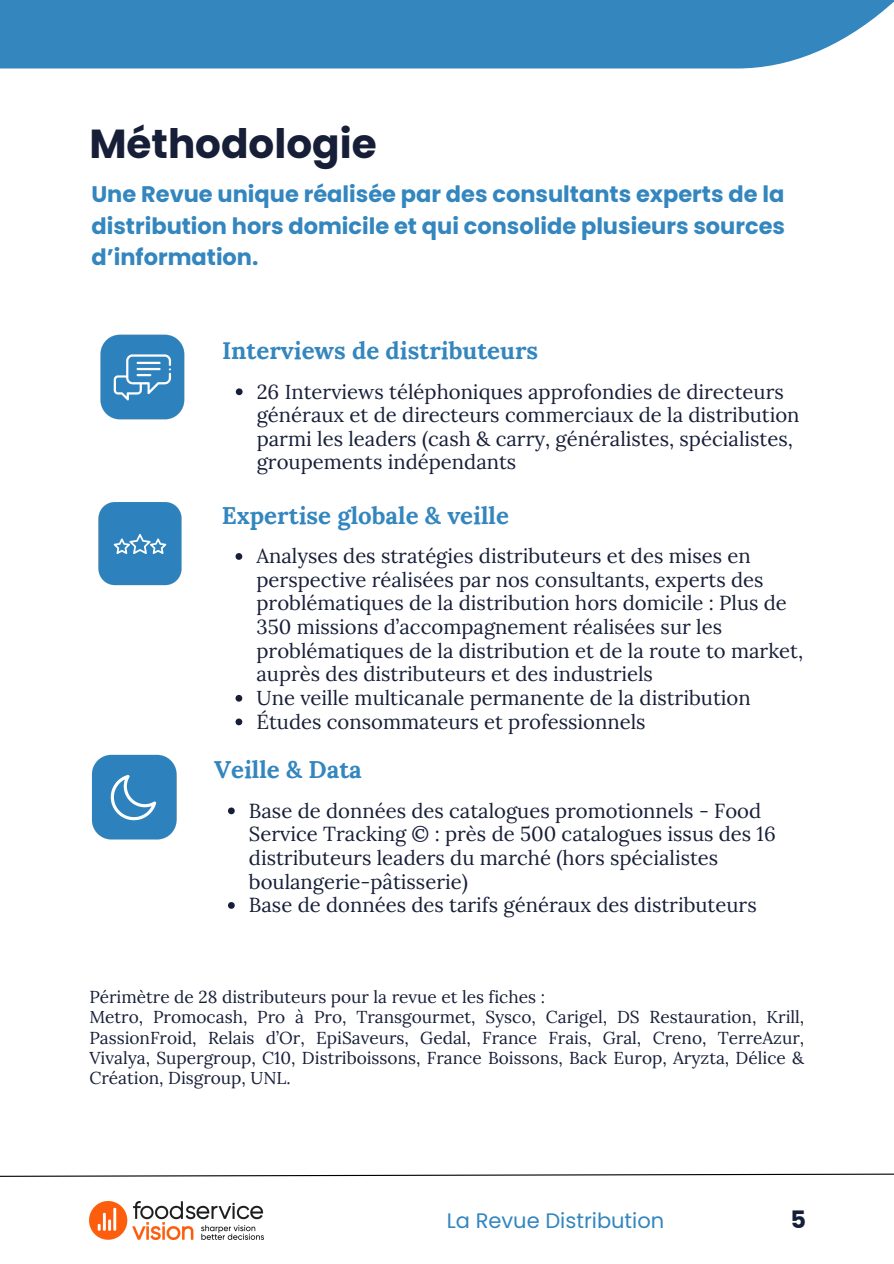
<style>
.page{position:relative;width:894px;height:1264px;background:#fff}
.page>*{position:absolute;margin:0;border:0;box-sizing:border-box;transform-origin:0 0}
.t1{font:700 40.5px "Poppins";color:#171e38}
.t2{font:700 24px "Lora";color:#3386be}
.t3{font:700 24px "Poppins";color:#171e38}
.t4{font:700 22.5px/31.5px "Poppins";color:#3386be;text-align:justify}
.t5{font:21px "Poppins";color:#3386be}
.t6{font:20.25px/23.7px "Lora";color:#171e38}
.t7{font:17.25px/20.2px "Lora";color:#171e38;text-align:justify}
</style>
<div class="page">
<div style="left:0;top:0;width:893px;height:68px;background:#3386be"></div>
<svg style="left:0;top:1173px;width:893px;height:4px"></svg>
<img style="left:89px;top:1201px;width:175px;height:38px">
<svg style="left:228px;top:807px;width:7px;height:7px"></svg>
<svg style="left:228px;top:902px;width:7px;height:6px"></svg>
<svg style="left:235px;top:553px;width:7px;height:7px"></svg>
<svg style="left:235px;top:695px;width:7px;height:6px"></svg>
<svg style="left:235px;top:718px;width:7px;height:7px"></svg>
<svg style="left:236px;top:388px;width:6px;height:7px"></svg>
<img style="left:91px;top:754px;width:86px;height:86px">
<img style="left:98px;top:502px;width:84px;height:84px">
<img style="left:100px;top:334px;width:85px;height:86px">
<p class="t1" style="left:89px;top:116px;width:289px">Méthodologie</p>
<p class="t4" style="left:91px;top:178px;width:695px">Une Revue unique réalisée par des consultants experts de la distribution hors domicile et qui consolide plusieurs sources d’information.</p>
<p class="t2" style="left:222px;top:335px;width:317px">Interviews de distributeurs</p>
<h2 class="t6" style="left:257px;top:379px;width:544px">26 Interviews téléphoniques approfondies de directeurs généraux et de directeurs commerciaux de la distribution parmi les leaders (cash &amp; carry, généralistes, spécialistes, groupements indépendants</h2>
<p class="t2" style="left:222px;top:499px;width:288px">Expertise globale &amp; veille</p>
<h2 class="t6" style="left:256px;top:544px;width:548px">Analyses des stratégies distributeurs et des mises en perspective réalisées par nos consultants, experts des problématiques de la distribution hors domicile : Plus de 350 missions d’accompagnement réalisées sur les problématiques de la distribution et de la route to market, auprès des distributeurs et des industriels</h2>
<p class="t6" style="left:256px;top:685px;width:495px">Une veille multicanale permanente de la distribution</p>
<p class="t6" style="left:256px;top:709px;width:390px">Études consommateurs et professionnels</p>
<p class="t2" style="left:214px;top:754px;width:149px">Veille &amp; Data</p>
<p class="t6" style="left:249px;top:798px;width:528px">Base de données des catalogues promotionnels - Food Service Tracking © : près de 500 catalogues issus des 16 distributeurs leaders du marché (hors spécialistes boulangerie-pâtisserie)</p>
<h2 class="t6" style="left:249px;top:892px;width:509px">Base de données des tarifs généraux des distributeurs</h2>
<p class="t7" style="left:89px;top:986px;width:457px">Périmètre de 28 distributeurs pour la revue et les fiches :</p>
<h3 class="t7" style="left:89px;top:1006px;width:716px">Metro, Promocash, Pro à Pro, Transgourmet, Sysco, Carigel, DS Restauration, Krill, PassionFroid, Relais d’Or, EpiSaveurs, Gedal, France Frais, Gral, Creno, TerreAzur, Vivalya, Supergroup, C10, Distriboissons, France Boissons, Back Europ, Aryzta, Délice &amp; Création, Disgroup, UNL.</h3>
<p class="t5" style="left:446px;top:1205px;width:219px">La Revue Distribution</p>
<h2 class="t3" style="left:790px;top:1202px;width:17px">5</h2>
</div>
